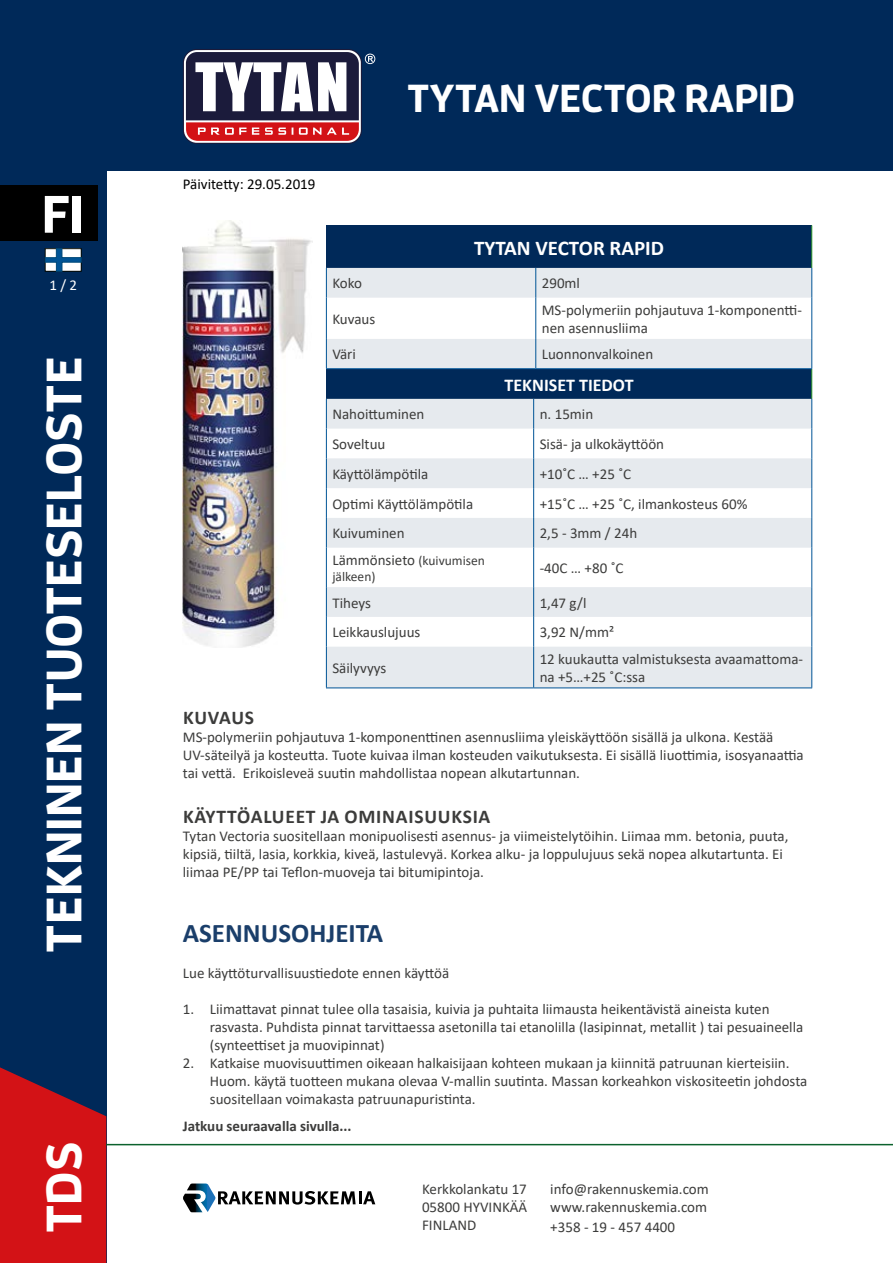
<style>
.page{position:relative;width:893px;height:1263px;background:#fff}
.page>*{position:absolute;margin:0;border:0;box-sizing:border-box;transform-origin:0 0}
.t1{font:700 52.5px "Enzo OT";color:#fff}
.t2{font:700 49.5px "Enzo OT";color:#fff}
.t3{font:700 39px "Enzo OT";color:#fff}
.t4{font:700 27px "Calibri";color:#1a3e6a}
.t5{font:700 21px "Calibri";color:#fff}
.t6{font:700 19.5px "Calibri";letter-spacing:.04em;color:#3c3c3b}
.t7{font:700 18px "Calibri";color:#fff}
.t8{font:15px/18px "Calibri";color:#3c3c3b}
.t9{font:700 15px "Calibri";color:#3c3c3b}
.t10{font:15px "Calibri";color:#000}
.t11{font:15px "Calibri";color:#fff}
.t12{font:13.5px "Calibri";color:#3c3c3b}
.s1{font-size:13.5px}
</style>
<div class="page">
<div style="left:0;top:0;width:893px;height:170px;background:#002959"></div>
<div style="left:0;top:170px;width:106px;height:1093px;background:#002959"></div>
<svg style="left:0;top:1067px;width:106px;height:196px;background:#b8141e"></svg>
<hr style="left:106px;top:1144px;width:787px;height:1px;background:#0c622d">
<div style="left:0;top:186px;width:98px;height:55px;background:#000"></div>
<svg style="left:183px;top:49px;width:179px;height:95px"></svg>
<div style="left:184px;top:50px;width:177px;height:93px;background:#fff;border-radius:13px"></div>
<svg style="left:365px;top:54px;width:10px;height:10px"></svg>
<svg style="left:186px;top:52px;width:173px;height:89px"></svg>
<svg style="left:45px;top:248px;width:36px;height:23px"></svg>
<svg style="left:183px;top:1183px;width:192px;height:29px"></svg>
<img style="left:183px;top:221px;width:129px;height:426px">
<div style="left:326px;top:369px;width:486px;height:30px;background:#002959"></div>
<svg style="left:327px;top:399px;width:484px;height:288px;fill:#e6eaee"></svg>
<hr style="left:811px;top:369px;width:1px;height:30px;background:#3fa535">
<hr style="left:326px;top:399px;width:1px;height:30px;background:#005496">
<hr style="left:533px;top:399px;width:1px;height:30px;background:#005496">
<hr style="left:811px;top:399px;width:1px;height:30px;background:#005496">
<svg style="left:326px;top:429px;width:1px;height:29px"></svg>
<svg style="left:533px;top:429px;width:1px;height:29px"></svg>
<svg style="left:811px;top:429px;width:1px;height:29px"></svg>
<hr style="left:326px;top:458px;width:1px;height:30px;background:#005496">
<hr style="left:533px;top:458px;width:1px;height:30px;background:#005496">
<hr style="left:811px;top:458px;width:1px;height:30px;background:#005496">
<hr style="left:326px;top:488px;width:1px;height:30px;background:#005496">
<hr style="left:533px;top:488px;width:1px;height:30px;background:#005496">
<hr style="left:811px;top:488px;width:1px;height:30px;background:#005496">
<hr style="left:326px;top:518px;width:1px;height:30px;background:#005496">
<hr style="left:533px;top:518px;width:1px;height:30px;background:#005496">
<hr style="left:811px;top:518px;width:1px;height:30px;background:#005496">
<hr style="left:326px;top:548px;width:1px;height:39px;background:#005496">
<hr style="left:533px;top:548px;width:1px;height:39px;background:#005496">
<hr style="left:811px;top:548px;width:1px;height:39px;background:#005496">
<hr style="left:326px;top:587px;width:1px;height:30px;background:#005496">
<hr style="left:533px;top:587px;width:1px;height:30px;background:#005496">
<hr style="left:811px;top:587px;width:1px;height:30px;background:#005496">
<hr style="left:326px;top:617px;width:1px;height:30px;background:#005496">
<hr style="left:533px;top:617px;width:1px;height:30px;background:#005496">
<hr style="left:811px;top:617px;width:1px;height:30px;background:#005496">
<hr style="left:326px;top:647px;width:1px;height:40px;background:#005496">
<hr style="left:533px;top:647px;width:1px;height:40px;background:#005496">
<hr style="left:811px;top:647px;width:1px;height:40px;background:#005496">
<hr style="left:326px;top:687px;width:208px;height:1px;background:#005496">
<hr style="left:534px;top:687px;width:278px;height:1px;background:#005496">
<div style="left:326px;top:225px;width:486px;height:43px;background:#002959"></div>
<svg style="left:327px;top:268px;width:484px;height:100px;fill:#e6eaee"></svg>
<hr style="left:811px;top:225px;width:1px;height:43px;background:#3fa535">
<hr style="left:326px;top:268px;width:1px;height:30px;background:#005496">
<hr style="left:535px;top:268px;width:1px;height:30px;background:#005496">
<hr style="left:811px;top:268px;width:1px;height:30px;background:#005496">
<hr style="left:326px;top:298px;width:1px;height:41px;background:#005496">
<hr style="left:535px;top:298px;width:1px;height:41px;background:#005496">
<hr style="left:811px;top:298px;width:1px;height:41px;background:#005496">
<svg style="left:326px;top:339px;width:1px;height:29px"></svg>
<svg style="left:535px;top:339px;width:1px;height:29px"></svg>
<svg style="left:811px;top:339px;width:1px;height:29px"></svg>
<hr style="left:326px;top:368px;width:210px;height:1px;background:#005496">
<hr style="left:536px;top:368px;width:276px;height:1px;background:#005496">
<h1 class="t1" style="left:42px;top:181px;width:44px">FI</h1>
<p class="t11" style="left:49px;top:275px;width:29px">1 / 2</p>
<h2 class="t2" style="left:33px;top:952px;width:597px;rotate:-90deg">TEKNINEN TUOTESELOSTE</h2>
<h2 class="t2" style="left:33px;top:1233px;width:93px;rotate:-90deg">TDS</h2>
<h3 class="t3" style="left:407px;top:73px;width:390px">TYTAN VECTOR RAPID</h3>
<p class="t10" style="left:183px;top:173px;width:134px">Päivitetty: 29.05.2019</p>
<h3 class="t5" style="left:474px;top:233px;width:192px">TYTAN VECTOR RAPID</h3>
<p class="t8" style="left:332px;top:274px;width:31px">Koko</p>
<p class="t8" style="left:542px;top:274px;width:40px">290ml</p>
<p class="t8" style="left:332px;top:310px;width:44px">Kuvaus</p>
<p class="t8" style="left:542px;top:301px;width:262px">MS-polymeriin pohjautuva 1-komponentti&shy;nen asennusliima</p>
<p class="t8" style="left:332px;top:345px;width:25px">Väri</p>
<p class="t8" style="left:542px;top:345px;width:113px">Luonnonvalkoinen</p>
<p class="t7" style="left:505px;top:372px;width:130px">TEKNISET TIEDOT</p>
<p class="t8" style="left:332px;top:405px;width:94px">Nahoittuminen</p>
<p class="t8" style="left:540px;top:405px;width:55px">n. 15min</p>
<p class="t8" style="left:332px;top:435px;width:55px">Soveltuu</p>
<p class="t8" style="left:540px;top:435px;width:126px">Sisä- ja ulkokäyttöön</p>
<p class="t8" style="left:332px;top:464px;width:97px">Käyttölämpötila</p>
<p class="t8" style="left:540px;top:464px;width:93px">+10˚C … +25 ˚C</p>
<p class="t8" style="left:332px;top:494px;width:142px">Optimi Käyttölämpötila</p>
<p class="t8" style="left:540px;top:494px;width:209px">+15˚C … +25 ˚C, ilmankosteus 60%</p>
<p class="t8" style="left:332px;top:524px;width:74px">Kuivuminen</p>
<p class="t8" style="left:540px;top:524px;width:99px">2,5 - 3mm / 24h</p>
<p class="t8" style="left:332px;top:550px;width:154px">Lämmönsieto <span class="s1">(kuivumisen</span></p>
<p class="t12" style="left:332px;top:567px;width:45px">jälkeen)</p>
<p class="t8" style="left:540px;top:559px;width:85px">-40C … +80 ˚C</p>
<p class="t8" style="left:332px;top:593px;width:40px">Tiheys</p>
<p class="t8" style="left:540px;top:593px;width:48px">1,47 g/l</p>
<p class="t8" style="left:332px;top:623px;width:90px">Leikkauslujuus</p>
<p class="t8" style="left:540px;top:623px;width:76px">3,92 N/mm²</p>
<p class="t8" style="left:332px;top:658px;width:56px">Säilyvyys</p>
<p class="t8" style="left:540px;top:649px;width:265px">12 kuukautta valmistuksesta avaamattoma&shy;na +5…+25 ˚C:ssa</p>
<h3 class="t6" style="left:183px;top:703px;width:72px">KUVAUS</h3>
<p class="t8" style="left:183px;top:727px;width:622px">MS-polymeriin pohjautuva 1-komponenttinen asennusliima yleiskäyttöön sisällä ja ulkona. Kestää<br>UV-säteilyä ja kosteutta. Tuote kuivaa ilman kosteuden vaikutuksesta. Ei sisällä liuottimia, isosyanaattia tai vettä. Erikoisleveä suutin mahdollistaa nopean alkutartunnan.</p>
<h3 class="t6" style="left:183px;top:802px;width:309px">KÄYTTÖALUEET JA OMINAISUUKSIA</h3>
<p class="t8" style="left:183px;top:826px;width:607px">Tytan Vectoria suositellaan monipuolisesti asennus- ja viimeistelytöihin. Liimaa mm. betonia, puuta, kipsiä, tiiltä, lasia, korkkia, kiveä, lastulevyä. Korkea alku- ja loppulujuus sekä nopea alkutartunta. Ei liimaa PE/PP tai Teflon-muoveja tai bitumipintoja.</p>
<h3 class="t4" style="left:183px;top:913px;width:202px">ASENNUSOHJEITA</h3>
<p class="t8" style="left:183px;top:963px;width:268px">Lue käyttöturvallisuustiedote ennen käyttöä</p>
<p class="t8" style="left:210px;top:999px;width:595px;text-indent:-27px">1. Liimattavat pinnat tulee olla tasaisia, kuivia ja puhtaita liimausta heikentävistä aineista kuten rasvasta. Puhdista pinnat tarvittaessa asetonilla tai etanolilla (lasipinnat, metallit ) tai pesuaineella (synteettiset ja muovipinnat)</p>
<p class="t8" style="left:210px;top:1053px;width:599px;text-indent:-27px">2. Katkaise muovisuuttimen oikeaan halkaisijaan kohteen mukaan ja kiinnitä patruunan kierteisiin.<br>Huom. käytä tuotteen mukana olevaa V-mallin suutinta. Massan korkeahkon viskositeetin johdosta suositellaan voimakasta patruunapuristinta.</p>
<p class="t9" style="left:183px;top:1115px;width:170px">Jatkuu seuraavalla sivulla...</p>
<p class="t8" style="left:422px;top:1180px;width:107px;text-align:justify">Kerkkolankatu 17<br>05800 HYVINKÄÄ FINLAND</p>
<p class="t8" style="left:550px;top:1180px;width:160px;line-height:18.6px;text-align:justify">info@rakennuskemia.com www.rakennuskemia.com +358 - 19 - 457 4400</p>
</div>
